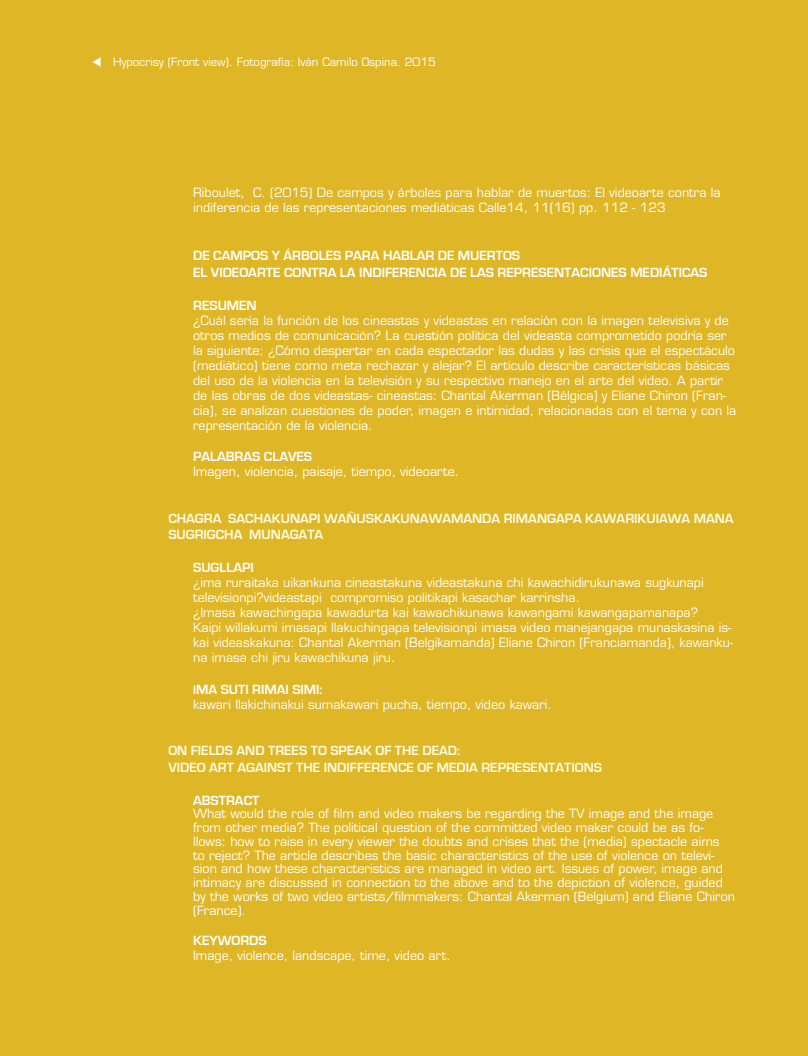
<style>
.page{position:relative;width:808px;height:1056px;background:#dfb625}
.page>*{position:absolute;margin:0;border:0;box-sizing:border-box;transform-origin:0 0}
.t1{font:700 13.75px/16.5px "Eurostile";color:#fffce1}
.t2{font:700 13.75px/16.5px "Eurostile";color:#fff}
.t3{font:12.5px/15px "Eurostile";color:#fff}
.t4{font:11.25px "Eurostile";color:#fff}
.s1{font-size:12.5px}
</style>
<div class="page">
<p class="t4" style="left:92px;top:55px;width:345px">▼ Hypocrisy (Front view). Fotografía: Iván Camilo Ospina. 2015</p>
<p class="t3" style="left:193px;top:185px;width:529px">Riboulet, C. (2015) De campos y árboles para hablar de muertos: El videoarte contra la indiferencia de las representaciones mediáticas Calle14, 11(16) pp. 112 - 123</p>
<p class="t2" style="left:193px;top:248px;width:31px">DE CAM</p>
<p class="t2" style="left:243px;top:248px;width:121px">POS Y ÁR BOLES PARA</p>
<p class="t2" style="left:383px;top:248px;width:85px">HABLAR DE MUER</p>
<p class="t2" style="left:193px;top:248px;width:448px;text-indent:303px">TOS<br>EL VIDEOARTE CONTRA LA INDIFERENCIA DE LAS REPRESENTACIONES MED</p>
<p class="t2" style="left:659px;top:264px;width:50px">IÁTICAS</p>
<p class="t2" style="left:193px;top:297px;width:35px">RESUME</p>
<p class="t2" style="left:247px;top:297px;width:12px">N</p>
<p class="t3" style="left:193px;top:313px;width:545px">¿Cuál sería la función de los cineastas y videastas en relación con la imagen televisiva y de otros medios de comunicación? La cuestión política del videasta comprometido podría ser la siguiente: ¿Cómo despertar en cada espectador las dudas y las crisis que el espectáculo (mediático) tiene como meta rechazar y alejar? El artículo describe características básicas del uso de la violencia en la televisión y su respectivo manejo en el arte del video. A partir de las obras de dos videastas- cineastas: Chantal Akerman (Bélgica) y Eliane Chiron (Fran&shy;cia), se analizan cuestiones de poder, imagen e intimidad, relacionadas con el tema y con la representación de la violencia.</p>
<p class="t2" style="left:193px;top:449px;width:121px">PALABRAS CLAVES</p>
<p class="t3" style="left:193px;top:464px;width:267px">Imagen, violencia, paisaje, tiempo, videoarte.</p>
<p class="t1" style="left:168px;top:510px;width:285px">CHAGRA SACHAKUNAPI WAÑUSKAKUNAWAMA</p>
<p class="t1" style="left:472px;top:510px;width:261px">NDA R IMANGAPA KAWAR IKUIAWA MANA</p>
<p class="t1" style="left:168px;top:527px;width:155px">SUGRIGCHA MU NAGATA</p>
<p class="t2" style="left:193px;top:560px;width:62px">SUGLLAPI</p>
<p class="t3" style="left:193px;top:575px;width:541px">¿ima ruraitaka uikankuna cineastakuna videastakuna chi kawachidirukunawa sugkunapi televisionpi?videastapi compromiso politikapi kasachar karrinsha.<br>¿Imasa kawachingapa kawadurta kai kawachikunawa kawangami kawangapamanapa?<br>Kaipi willakumi imasapi llakuchingapa televisionpi imasa video manejangapa munaskasina is&shy;kai videaskakuna: Chantal Akerman (Belgikamanda) Eliane Chiron (Franciamanda), kawanku&shy;na imasa chi jiru kawachikuna jiru.</p>
<p class="t2" style="left:193px;top:681px;width:131px"><span class="s1">I</span>MA SUTI RIMAI SIMI:</p>
<p class="t3" style="left:193px;top:697px;width:360px">kawari llakichinakui sumakawari pucha, tiempo, video kawari.</p>
<p class="t1" style="left:168px;top:743px;width:109px">ON FIELDS AND TREE</p>
<p class="t1" style="left:299px;top:743px;width:142px">S TO SPEAK OF THE DEAD</p>
<p class="t1" style="left:168px;top:743px;width:435px;text-indent:289px">:<br>VIDEO ART AGAINST THE INDIFFERENCE OF MEDIA REPRESENTATIONS</p>
<p class="t2" style="left:193px;top:792px;width:43px">ABSTRAC</p>
<p class="t2" style="left:252px;top:792px;width:9px">T</p>
<p class="t3" style="left:193px;top:807px;width:543px;line-height:13.8px">What would the role of film and video makers be regarding the TV image and the image from other media? The political question of the committed video maker could be as fo&shy;llows: how to raise in every viewer the doubts and crises that the (media) spectacle aims<br>to reject? The article describes the basic characteristics of the use of violence on televi&shy;sion and how these characteristics are managed in video art. Issues of power, image and intimacy are discussed in connection to the above and to the depiction of violence, guided by the works of two video artists/filmmakers: Chantal Akerman (Belgium) and Eliane Chiron (France).</p>
<p class="t2" style="left:193px;top:932px;width:75px">KEYWORDS</p>
<p class="t3" style="left:193px;top:948px;width:259px">Image, violence, landscape, time, video art.</p>
</div>
